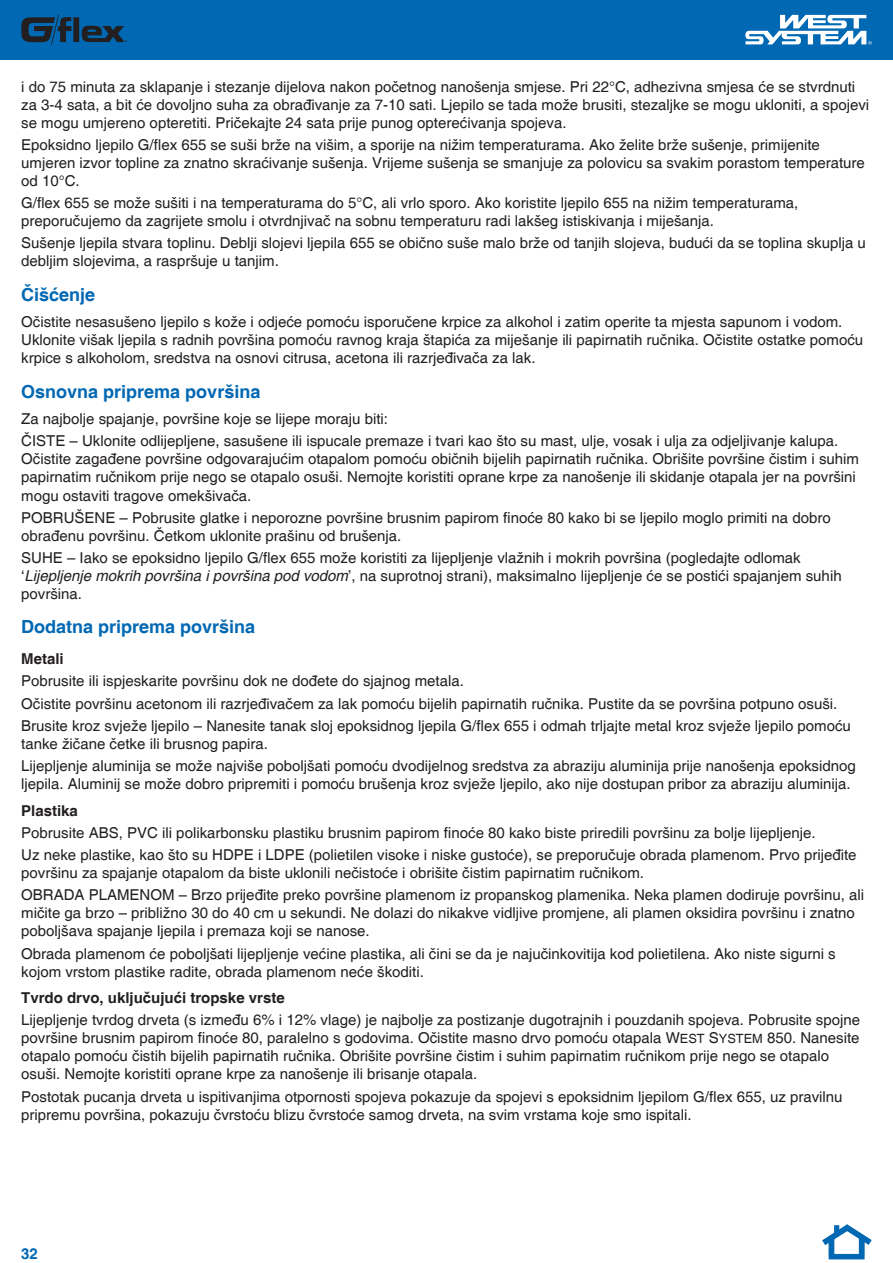
<style>
.page{position:relative;width:893px;height:1263px;background:#fff}
.page>*{position:absolute;margin:0;border:0;box-sizing:border-box;transform-origin:0 0}
.t1{font:700 18px "Helvetica";color:#0168b3}
.t2{font:15px/18px "Helvetica";color:#231f20}
.t3{font:700 15px "Helvetica";color:#231f20}
.t4{font:700 15px "Helvetica";color:#0168b3}
.t5{font:600 5.4px "Myriad Pro";color:#231f20}
.s1{font-style:italic}
.s2{font-size:12.75px}
</style>
<div class="page">
<div style="left:0;top:0;width:893px;height:60px;background:#0168b3"></div>
<svg style="left:745px;top:15px;width:127px;height:30px"></svg>
<svg style="left:21px;top:15px;width:104px;height:29px"></svg>
<div style="left:828px;top:1239px;width:6px;height:15px;background:#0168b3"></div>
<svg style="left:822px;top:1224px;width:50px;height:27px"></svg>
<div style="left:829px;top:1254px;width:36px;height:5px;background:#0168b3"></div>
<div style="left:859px;top:1238px;width:6px;height:16px;background:#0168b3"></div>
<p class="t5" style="left:125px;top:38px;width:4px">®</p>
<p class="t2" style="left:21px;top:78px;width:849px">i do 75 minuta za sklapanje i stezanje dijelova nakon početnog nanošenja smjese. Pri 22°C, adhezivna smjesa će se stvrdnuti za 3-4 sata, a bit će dovoljno suha za obrađivanje za 7-10 sati. Ljepilo se tada može brusiti, stezaljke se mogu ukloniti, a spojevi se mogu umjereno opteretiti. Pričekajte 24 sata prije punog opterećivanja spojeva.</p>
<p class="t2" style="left:21px;top:136px;width:845px">Epoksidno ljepilo G/flex 655 se suši brže na višim, a sporije na nižim temperaturama. Ako želite brže sušenje, primijenite umjeren izvor topline za znatno skraćivanje sušenja. Vrijeme sušenja se smanjuje za polovicu sa svakim porastom temperature od 10°C.</p>
<p class="t2" style="left:21px;top:194px;width:779px">G/flex 655 se može sušiti i na temperaturama do 5°C, ali vrlo sporo. Ako koristite ljepilo 655 na nižim temperaturama, preporučujemo da zagrijete smolu i otvrdnjivač na sobnu temperaturu radi lakšeg istiskivanja i miješanja.</p>
<p class="t2" style="left:21px;top:235px;width:846px">Sušenje ljepila stvara toplinu. Deblji slojevi ljepila 655 se obično suše malo brže od tanjih slojeva, budući da se toplina skuplja u debljim slojevima, a raspršuje u tanjim.</p>
<p class="t1" style="left:21px;top:284px;width:76px">Čišćenje</p>
<p class="t2" style="left:21px;top:314px;width:843px">Očistite nesasušeno ljepilo s kože i odjeće pomoću isporučene krpice za alkohol i zatim operite ta mjesta sapunom i vodom.<br>Uklonite višak ljepila s radnih površina pomoću ravnog kraja štapića za miješanje ili papirnatih ručnika. Očistite ostatke pomoću krpice s alkoholom, sredstva na osnovi citrusa, acetona ili razrjeđivača za lak.</p>
<p class="t1" style="left:21px;top:380px;width:241px">Osnovna priprema površina</p>
<p class="t2" style="left:21px;top:408px;width:818px;line-height:22.2px">Za najbolje spajanje, površine koje se lijepe moraju biti:<br>ČISTE – Uklonite odlijepljene, sasušene ili ispucale premaze i tvari kao što su mast, ulje, vosak i ulja za odjeljivanje kalupa.</p>
<p class="t2" style="left:21px;top:451px;width:839px">Očistite zagađene površine odgovarajućim otapalom pomoću običnih bijelih papirnatih ručnika. Obrišite površine čistim i suhim papirnatim ručnikom prije nego se otapalo osuši. Nemojte koristiti oprane krpe za nanošenje ili skidanje otapala jer na površini mogu ostaviti tragove omekšivača.</p>
<p class="t2" style="left:21px;top:509px;width:811px">POBRUŠENE – Pobrusite glatke i neporozne površine brusnim papirom finoće 80 kako bi se ljepilo moglo primiti na dobro obrađenu površinu. Četkom uklonite prašinu od brušenja.</p>
<p class="t2" style="left:21px;top:549px;width:822px">SUHE – Iako se epoksidno ljepilo G/flex 655 može koristiti za lijepljenje vlažnih i mokrih površina (pogledajte odlomak ‘<span class="s1">Lijepljenje mokrih površina i površina pod vodom</span>’, na suprotnoj strani), maksimalno lijepljenje će se postići spajanjem suhih površina.</p>
<p class="t1" style="left:21px;top:616px;width:236px">Dodatna priprema površina</p>
<p class="t3" style="left:21px;top:650px;width:44px">Metali</p>
<p class="t2" style="left:21px;top:670px;width:831px;line-height:22.2px">Pobrusite ili ispjeskarite površinu dok ne dođete do sjajnog metala.<br>Očistite površinu acetonom ili razrjeđivačem za lak pomoću bijelih papirnatih ručnika. Pustite da se površina potpuno osuši.<br>Brusite kroz svježe ljepilo – Nanesite tanak sloj epoksidnog ljepila G/flex 655 i odmah trljajte metal kroz svježe ljepilo pomoću</p>
<p class="t2" style="left:21px;top:733px;width:836px;line-height:22.2px">tanke žičane četke ili brusnog papira.<br>Lijepljenje aluminija se može najviše poboljšati pomoću dvodijelnog sredstva za abraziju aluminija prije nanošenja epoksidnog</p>
<p class="t2" style="left:21px;top:775px;width:831px">ljepila. Aluminij se može dobro pripremiti i pomoću brušenja kroz svježe ljepilo, ako nije dostupan pribor za abraziju aluminija.</p>
<p class="t3" style="left:21px;top:801px;width:58px">Plastika</p>
<p class="t2" style="left:21px;top:822px;width:837px;line-height:22.2px">Pobrusite ABS, PVC ili polikarbonsku plastiku brusnim papirom finoće 80 kako biste priredili površinu za bolje lijepljenje.<br>Uz neke plastike, kao što su HDPE i LDPE (polietilen visoke i niske gustoće), se preporučuje obrada plamenom. Prvo prijeđite</p>
<p class="t2" style="left:21px;top:862px;width:844px;line-height:22.2px">površinu za spajanje otapalom da biste uklonili nečistoće i obrišite čistim papirnatim ručnikom.<br>OBRADA PLAMENOM – Brzo prijeđite preko površine plamenom iz propanskog plamenika. Neka plamen dodiruje površinu, ali</p>
<p class="t2" style="left:21px;top:905px;width:835px">mičite ga brzo – približno 30 do 40 cm u sekundi. Ne dolazi do nikakve vidljive promjene, ali plamen oksidira površinu i znatno poboljšava spajanje ljepila i premaza koji se nanose.</p>
<p class="t2" style="left:21px;top:945px;width:816px">Obrada plamenom će poboljšati lijepljenje većine plastika, ali čini se da je najučinkovitija kod polietilena. Ako niste sigurni s kojom vrstom plastike radite, obrada plamenom neće škoditi.</p>
<p class="t3" style="left:21px;top:989px;width:265px">Tvrdo drvo, uključujući tropske vrste</p>
<p class="t2" style="left:21px;top:1012px;width:840px">Lijepljenje tvrdog drveta (s između 6% i 12% vlage) je najbolje za postizanje dugotrajnih i pouzdanih spojeva. Pobrusite spojne površine brusnim papirom finoće 80, paralelno s godovima. Očistite masno drvo pomoću otapala W<span class="s2">EST</span> S<span class="s2">YSTEM</span> 850. Nanesite otapalo pomoću čistih bijelih papirnatih ručnika. Obrišite površine čistim i suhim papirnatim ručnikom prije nego se otapalo osuši. Nemojte koristiti oprane krpe za nanošenje ili brisanje otapala.</p>
<p class="t2" style="left:21px;top:1088px;width:823px">Postotak pucanja drveta u ispitivanjima otpornosti spojeva pokazuje da spojevi s epoksidnim ljepilom G/flex 655, uz pravilnu pripremu površina, pokazuju čvrstoću blizu čvrstoće samog drveta, na svim vrstama koje smo ispitali.</p>
<p class="t4" style="left:21px;top:1244px;width:18px">32</p>
</div>
